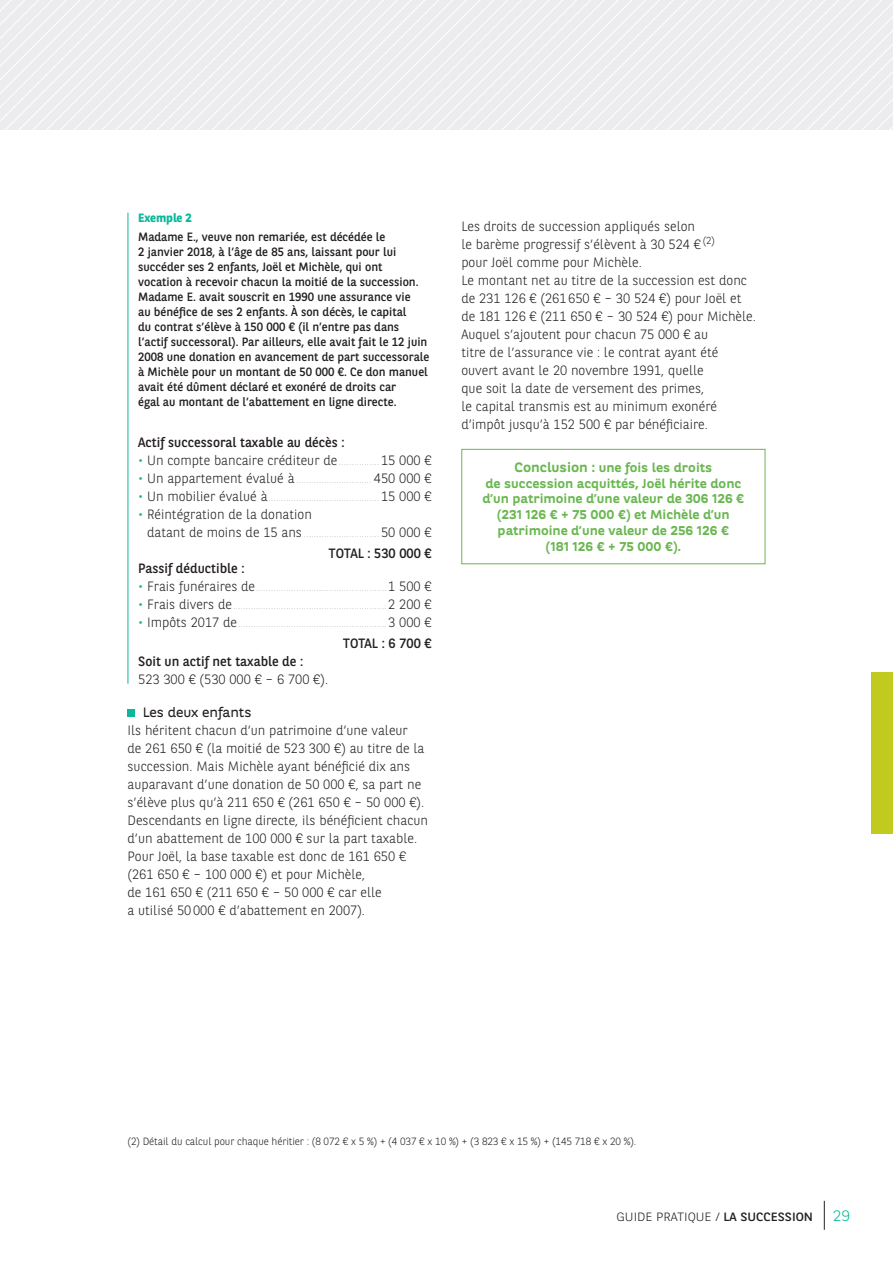
<style>
.page{position:relative;width:893px;height:1263px;background:#fff}
.page>*{position:absolute;margin:0;border:0;box-sizing:border-box;transform-origin:0 0}
.t1{font:300 15px "BNPP Sans";color:#0ab89b;scale:1.1 1}
.Body{font:300 13.5px/18px "BNPP Sans";color:#231f20}
.Body-2{font:13.5px/18px "BNPP Sans";color:#231f20}
.Body-3{font:13.5px "BNPP Expanded Sans";color:#231f20;scale:.85 1}
.Body-4{font:700 12.75px/15.8px "BNPP Expanded Sans";color:#69b750;text-align:center;scale:.85 1}
.Exemple{font:12px/15px "BNPP Sans";color:#231f20}
.t2{font:300 12px "BNPP Sans";color:#231f20;scale:1.1 1}
.Body-5{font:700 12px "BNPP Sans";letter-spacing:-.005em;color:#0ab89b}
.Renvois{font:300 10.5px "BNPP Sans";letter-spacing:-.01em;color:#231f20}
.s1{color:#0ab89b}
.s2{font-weight:300}
.s3{font-size:13.5px}
.s4{font-weight:400}
</style>
<div class="page">
<svg style="left:0;top:0;width:893px;height:130px"></svg>
<div style="left:872px;top:672px;width:21px;height:161px;background:#c1cb1f"></div>
<svg style="left:824px;top:1201px;width:1px;height:29px"></svg>
<div style="left:128px;top:709px;width:7px;height:8px;background:#0ab89b"></div>
<div style="left:461px;top:449px;width:304px;height:115px;border:1px solid #69b750"></div>
<hr style="left:128px;top:213px;width:1px;height:470px;background:#0ab89b">
<p class="Body-5" style="left:138px;top:209px;width:55px">Exemple 2</p>
<p class="Exemple" style="left:138px;top:229px;width:293px">Madame E., veuve non remariée, est décédée le<br>2 janvier 2018, à l’âge de 85 ans, laissant pour lui succéder ses 2 enfants, Joël et Michèle, qui ont vocation à recevoir chacun la moitié de la succession.<br>Madame E. avait souscrit en 1990 une assurance vie<br>au bénéfice de ses 2 enfants. À son décès, le capital<br>du contrat s’élève à 150 000 € (il n’entre pas dans l’actif successoral). Par ailleurs, elle avait fait le 12 juin 2008 une donation en avancement de part successorale à Michèle pour un montant de 50 000 €. Ce don manuel avait été dûment déclaré et exonéré de droits car<br>égal au montant de l’abattement en ligne directe.</p>
<p class="Body-2" style="left:138px;top:432px;width:208px">Actif successoral taxable au décès :</p>
<p class="Body" style="left:138px;top:450px;width:201px"><span class="s1">•</span> Un compte bancaire créditeur de</p>
<p class="Body" style="left:381px;top:450px;width:52px">15 000 €</p>
<p class="Body" style="left:138px;top:468px;width:158px"><span class="s1">•</span> Un appartement évalué à</p>
<p class="Body" style="left:374px;top:468px;width:59px">450 000 €</p>
<p class="Body" style="left:138px;top:486px;width:131px"><span class="s1">•</span> Un mobilier évalué à</p>
<p class="Body" style="left:381px;top:486px;width:52px">15 000 €</p>
<p class="Body" style="left:138px;top:504px;width:175px;text-align:center"><span class="s1">•</span> Réintégration de la donation datant de moins de 15 ans</p>
<p class="Body" style="left:381px;top:522px;width:52px">50 000 €</p>
<p class="Body-2" style="left:329px;top:543px;width:104px">TOTAL : 530 000 €</p>
<p class="Body-2" style="left:138px;top:558px;width:108px">Passif déductible :</p>
<p class="Body" style="left:138px;top:576px;width:119px"><span class="s1">•</span> Frais funéraires de</p>
<p class="Body" style="left:388px;top:576px;width:45px">1 500 €</p>
<p class="Body" style="left:138px;top:594px;width:95px"><span class="s1">•</span> Frais divers de</p>
<p class="Body" style="left:388px;top:594px;width:45px">2 200 €</p>
<p class="Body" style="left:138px;top:612px;width:100px"><span class="s1">•</span> Impôts 2017 de</p>
<p class="Body" style="left:388px;top:612px;width:45px">3 000 €</p>
<p class="Body-2" style="left:343px;top:633px;width:90px">TOTAL : 6 700 €</p>
<p class="Body-2" style="left:138px;top:651px;width:191px">Soit un actif net taxable de :<br><span class="s2">523 300 € (530 000 € – 6 700 €).</span></p>
<p class="Body-3" style="left:143px;top:703px;width:129px">Les deux enfants</p>
<p class="Body" style="left:128px;top:720px;width:298px">Ils héritent chacun d’un patrimoine d’une valeur de 261 650 € (la moitié de 523 300 €) au titre de la succession. Mais Michèle ayant bénéficié dix ans auparavant d’une donation de 50 000 €, sa part ne s’élève plus qu’à 211 650 € (261 650 € – 50 000 €).</p>
<p class="Body" style="left:128px;top:810px;width:302px">Descendants en ligne directe, ils bénéficient chacun d’un abattement de 100 000 € sur la part taxable.<br>Pour Joël, la base taxable est donc de 161 650 € (261 650 € – 100 000 €) et pour Michèle,<br>de 161 650 € (211 650 € – 50 000 € car elle<br>a utilisé 50000 € d’abattement en 2007).</p>
<p class="Body" style="left:461px;top:216px;width:255px">Les droits de succession appliqués selon<br>le barème progressif s’élèvent à 30 524 € <sup>(2) </sup>pour Joël comme pour Michèle.</p>
<p class="Body" style="left:461px;top:270px;width:296px">Le montant net au titre de la succession est donc de 231 126 € (261650 € – 30 524 €) pour Joël et de 181 126 € (211 650 € – 30 524 €) pour Michèle.</p>
<p class="Body" style="left:461px;top:324px;width:258px">Auquel s’ajoutent pour chacun 75 000 € au titre de l’assurance vie : le contrat ayant été ouvert avant le 20 novembre 1991, quelle que soit la date de versement des primes,<br>le capital transmis est au minimum exonéré d’impôt jusqu’à 152 500 € par bénéficiaire.</p>
<p class="Body-4" style="left:482px;top:459px;width:310px"><span class="s3">Conclusion :</span> une fois les droits<br>de succession acquittés, Joël hérite donc d’un patrimoine d’une valeur de 306 126 € (231 126 € + 75 000 €) et Michèle d’un patrimoine d’une valeur de 256 126 €<br>(181 126 € + 75 000 €).</p>
<p class="Renvois" style="left:128px;top:1134px;width:510px">(2) Détail du calcul pour chaque héritier : (8 072 € x 5 %) + (4 037 € x 10 %) + (3 823 € x 15 %) + (145 718 € x 20 %).</p>
<p class="t2" style="left:616px;top:1208px;width:180px">GUIDE PRATIQUE / <span class="s4">LA SUCCESSION</span></p>
<p class="t1" style="left:833px;top:1205px;width:17px">29</p>
</div>
